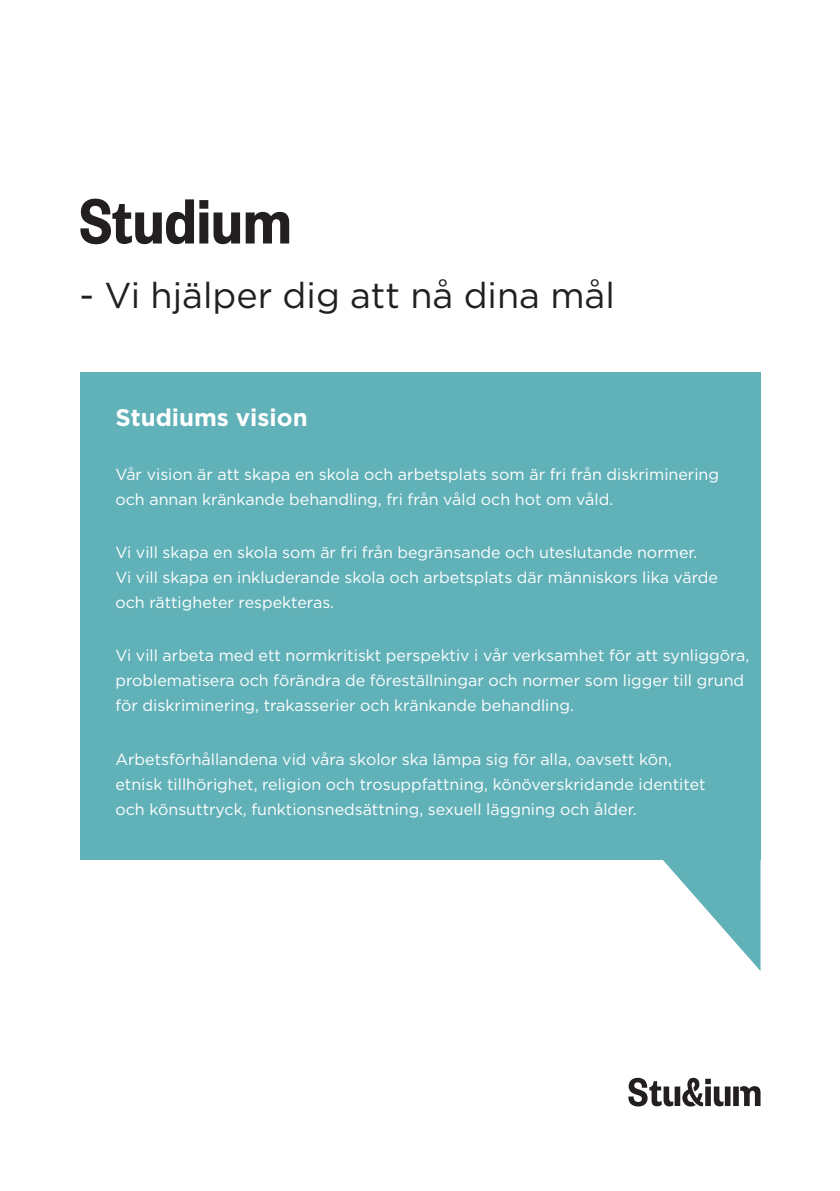
<style>
.page{position:relative;width:840px;height:1191px;background:#fff}
.page>*{position:absolute;margin:0;border:0;box-sizing:border-box;transform-origin:0 0}
.Rubrik_2{font:600 70px "Founders Grotesk Cond";color:#231f20}
.Rubrik_2-2{font:36px "Gotham";color:#231f20}
.Ingress{font:700 24px "Gotham";color:#fff}
.Brödtext_med_avstånd{font:16px/25px "Gotham";color:#fff}
</style>
<div class="page">
<div style="left:80px;top:372px;width:680px;height:488px;background:#61b1b8"></div>
<svg style="left:628px;top:1077px;width:132px;height:29px"></svg>
<svg style="left:663px;top:860px;width:97px;height:111px"></svg>
<h2 class="Rubrik_2" style="left:79px;top:179px;width:214px">Studium</h2>
<h2 class="Rubrik_2-2" style="left:79px;top:272px;width:536px">- Vi hjälper dig att nå dina mål</h2>
<p class="Ingress" style="left:115px;top:402px;width:194px">Studiums vision</p>
<p class="Brödtext_med_avstånd" style="left:115px;top:461px;width:604px">Vår vision är att skapa en skola och arbetsplats som är fri från diskriminering och annan kränkande behandling, fri från våld och hot om våld.</p>
<p class="Brödtext_med_avstånd" style="left:115px;top:539px;width:603px">Vi vill skapa en skola som är fri från begränsande och uteslutande normer.<br>Vi vill skapa en inkluderande skola och arbetsplats där människors lika värde och rättigheter respekteras.</p>
<p class="Brödtext_med_avstånd" style="left:115px;top:643px;width:635px">Vi vill arbeta med ett normkritiskt perspektiv i vår verksamhet för att synliggöra, problematisera och förändra de föreställningar och normer som ligger till grund för diskriminering, trakasserier och kränkande behandling.</p>
<p class="Brödtext_med_avstånd" style="left:115px;top:746px;width:591px">Arbetsförhållandena vid våra skolor ska lämpa sig för alla, oavsett kön, etnisk tillhörighet, religion och trosuppfattning, könöverskridande identitet och könsuttryck, funktionsnedsättning, sexuell läggning och ålder.</p>
</div>
